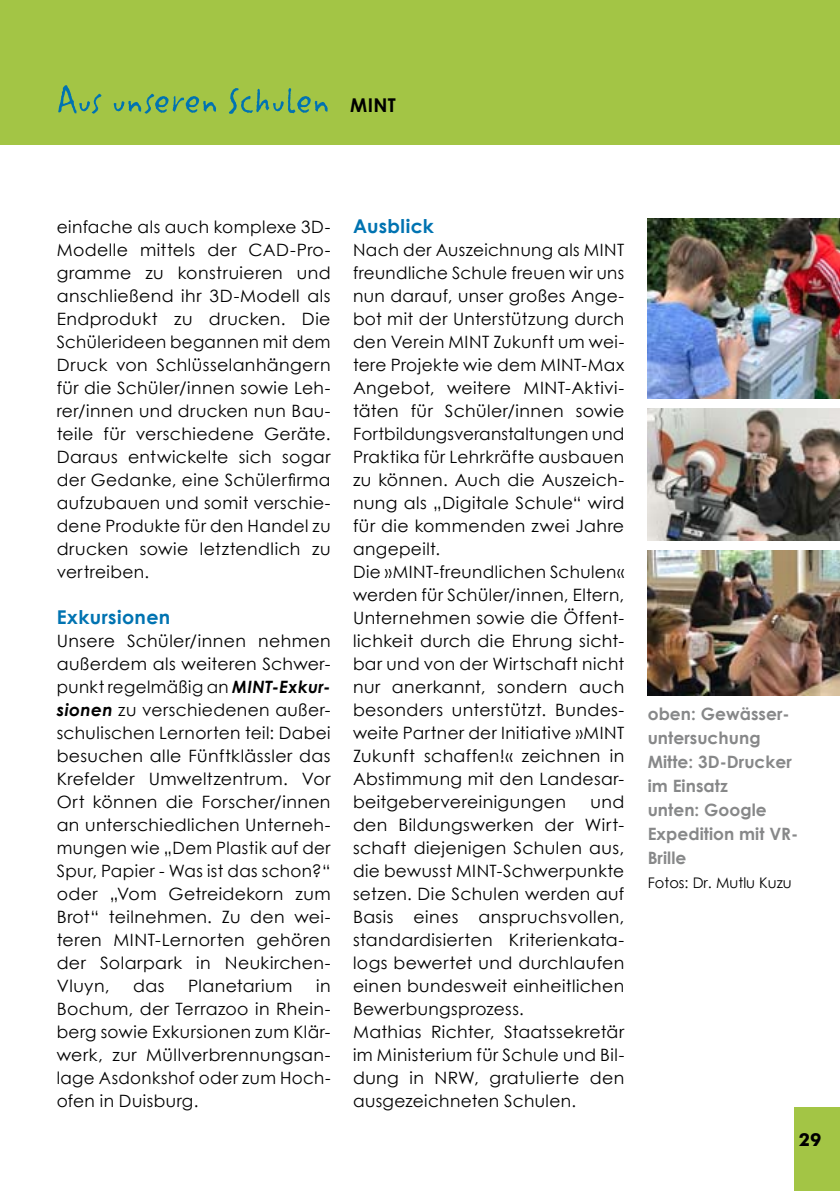
<style>
.page{position:relative;width:840px;height:1191px;background:#fff}
.page>*{position:absolute;margin:0;border:0;box-sizing:border-box;transform-origin:0 0}
.t1{font:700 19px "Century Gothic";letter-spacing:.02em;color:#0073b1}
.t2{font:700 19px "Century Gothic";color:#000}
.t3{font:700 18px "Futura BT";color:#000}
.t4{font:17px/23px "Century Gothic";letter-spacing:.02em;color:#000;text-align:justify}
.t5{font:700 17px/24px "Century Gothic";letter-spacing:.005em;color:#878889}
.t6{font:14.6px "Century Gothic";color:#000}
.s1{font-weight:700;font-style:italic}
</style>
<div class="page">
<div style="left:794px;top:1107px;width:45px;height:84px;background:#a3c545"></div>
<div style="left:0;top:0;width:839px;height:144px;background:#a3c545"></div>
<img style="left:647px;top:219px;width:192px;height:180px">
<img style="left:647px;top:408px;width:192px;height:132px">
<img style="left:647px;top:551px;width:192px;height:144px">
<svg style="left:58px;top:85px;width:269px;height:29px"></svg>
<p class="t2" style="left:350px;top:90px;width:47px">MINT</p>
<p class="t4" style="left:57px;top:215px;width:275px">einfache als auch komplexe 3D-Modelle mittels der CAD-Pro&shy;gramme zu konstruieren und anschließend ihr 3D-Modell als Endprodukt zu drucken. Die Schülerideen begannen mit dem Druck von Schlüsselanhängern für die Schüler/innen sowie Leh&shy;rer/innen und drucken nun Bau&shy;teile für verschiedene Geräte.<br>Daraus entwickelte sich sogar der Gedanke, eine Schülerfirma aufzubauen und somit verschie&shy;dene Produkte für den Handel zu drucken sowie letztendlich zu vertreiben.</p>
<p class="t1" style="left:57px;top:603px;width:115px">Exkursionen</p>
<p class="t4" style="left:57px;top:629px;width:275px">Unsere Schüler/innen nehmen außerdem als weiteren Schwer&shy;punkt regelmäßig an <span class="s1">MINT-Exkur&shy;sionen</span> zu verschiedenen außer&shy;schulischen Lernorten teil: Dabei besuchen alle Fünftklässler das Krefelder Umweltzentrum. Vor Ort können die Forscher/innen an unterschiedlichen Unterneh&shy;mungen wie „Dem Plastik auf der Spur, Papier - Was ist das schon?“ oder „Vom Getreidekorn zum Brot“ teilnehmen. Zu den wei&shy;teren MINT-Lernorten gehören der Solarpark in Neukirchen-Vluyn,</p>
<p class="t4" style="left:57px;top:974px;width:275px;text-indent:259px">in Bochum, der Terrazoo in Rhein&shy;berg sowie Exkursionen zum Klär&shy;werk, zur Müllverbrennungsan&shy;lage Asdonkshof oder zum Hoch&shy;ofen in Duisburg.</p>
<p class="t4" style="left:133px;top:974px;width:33px">das</p>
<p class="t4" style="left:188px;top:974px;width:106px">Planetarium</p>
<p class="t1" style="left:353px;top:212px;width:82px">Ausblick</p>
<p class="t4" style="left:353px;top:238px;width:273px;text-align:left">Nach der Auszeichnung als MINT freundliche Schule freuen wir uns nun darauf, unser großes Ange&shy;bot mit der Unterstützung durch den Verein MINT Zukunft um wei&shy;tere Projekte wie dem MINT-Max<br>Angebot, weitere MINT-Aktivi&shy;täten für Schüler/innen sowie<br>Fortbildungsveranstaltungen und<br>Praktika für Lehrkräfte ausbauen zu können. Auch die Auszeich&shy;nung als „Digitale Schule“ wird für die kommenden zwei Jahre angepeilt.<br>Die »MINT-freundlichen Schulen« werden für Schüler/innen, Eltern,<br>Unternehmen sowie die Öffent&shy;lichkeit durch die Ehrung sicht&shy;bar und von der Wirtschaft nicht nur anerkannt, sondern auch besonders unterstützt. Bundes&shy;weite Partner der Initiative »MINT<br>Zukunft schaffen!« zeichnen in<br>Abstimmung mit den Landesar&shy;beitgebervereinigungen</p>
<p class="t4" style="left:353px;top:790px;width:272px;text-align:left;text-indent:237px">und den Bildungswerken der Wirt&shy;schaft diejenigen Schulen aus, die bewusst MINT-Schwerpunkte setzen. Die Schulen werden auf<br>Basis eines anspruchsvollen, standardisierten Kriterienkata&shy;logs bewertet und durchlaufen einen bundesweit einheitlichen<br>Bewerbungsprozess.<br>Mathias Richter, Staatssekretär im Ministerium für Schule und Bil&shy;dung in NRW, gratulierte den ausgezeichneten Schulen.</p>
<p class="t5" style="left:647px;top:701px;width:152px">oben: Gewässer&shy;untersuchung<br>Mitte: 3D-Drucker im Einsatz<br>unten: Google<br>Expedition mit VR-<br>Brille</p>
<p class="t6" style="left:647px;top:872px;width:145px">Fotos: Dr. Mutlu Kuzu</p>
<p class="t3" style="left:798px;top:1128px;width:12px">29</p>
</div>
